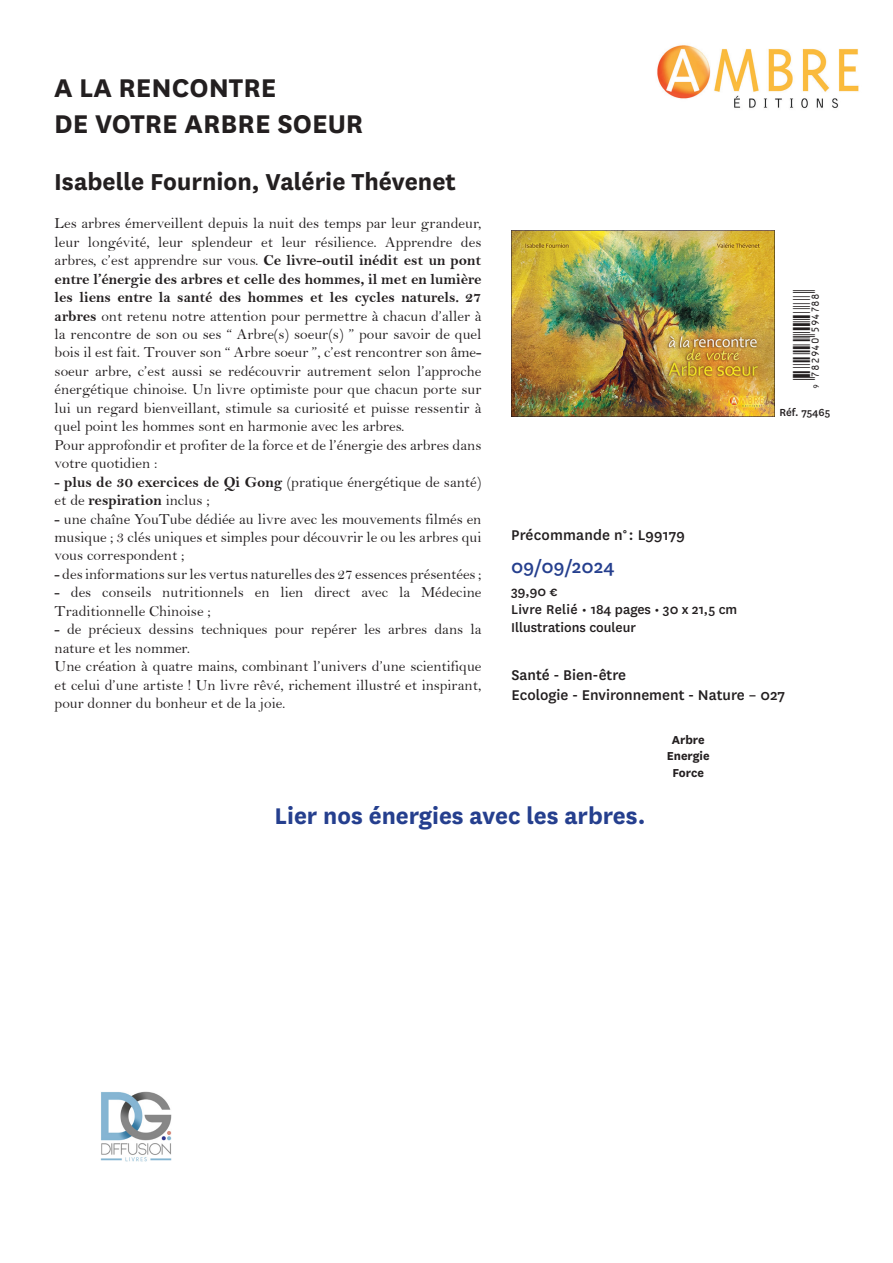
<style>
.page{position:relative;width:893px;height:1263px;background:#fff}
.page>*{position:absolute;margin:0;border:0;box-sizing:border-box;transform-origin:0 0}
.t1{font:700 30px "National";color:#231f20}
.t2{font:700 27px "National";color:#231f20}
.Accroche{font:700 26.55px "National";color:#253f8e}
.t3{font:500 21px "National";color:#253f8e}
.t4{font:19.5px "ID Automation UPCEANXS";color:#231f20}
.Titre_collection{font:500 16.5px "National";color:#231f20}
.t5{font:15.3px/18.5px "Bell";color:#231f20}
.t6{font:500 15px "National";color:#231f20}
.t7{font:700 13.5px "National";color:#231f20}
.t8{font:500 12px "National";color:#231f20}
.s1{font-family:"Bell MT Bold"}
</style>
<div class="page">
<img style="left:511px;top:230px;width:263px;height:187px">
<img style="left:657px;top:45px;width:202px;height:64px">
<img style="left:100px;top:1091px;width:71px;height:70px">
<p class="t1" style="left:54px;top:66px;width:224px">A LA RENCONTRE</p>
<p class="t1" style="left:54px;top:102px;width:311px">DE VOTRE ARBRE SOEUR</p>
<p class="t2" style="left:54px;top:162px;width:403px">Isabelle Fournion, Valérie Thévenet</p>
<p class="t5" style="left:55px;top:214px;width:428px;text-align:justify">Les arbres émerveillent depuis la nuit des temps par leur grandeur, leur longévité, leur splendeur et leur résilience. Apprendre des arbres, c’est apprendre sur vous. <span class="s1">Ce livre-outil inédit est un pont entre l’énergie des arbres et celle des hommes, il met en lumière les liens entre la santé des hommes et les cycles naturels. 27 arbres</span> ont retenu notre attention pour permettre à chacun d’aller à la rencontre de son ou ses “ Arbre(s) soeur(s) ” pour savoir de quel bois il est fait. Trouver son “ Arbre soeur ”, c’est rencontrer son âme&shy;soeur arbre, c’est aussi se redécouvrir autrement selon l’approche énergétique chinoise. Un livre optimiste pour que chacun porte sur lui un regard bienveillant, stimule sa curiosité et puisse ressentir à quel point les hommes sont en harmonie avec les arbres.</p>
<p class="t5" style="left:55px;top:436px;width:428px">Pour approfondir et profiter de la force et de l’énergie des arbres dans votre quotidien :</p>
<p class="t5" style="left:55px;top:472px;width:428px">- <span class="s1">plus de 30 exercices de Qi Gong</span> (pratique énergétique de santé) et de <span class="s1">respiration</span> inclus ;</p>
<p class="t5" style="left:55px;top:509px;width:428px;text-align:justify">- une chaîne YouTube dédiée au livre avec les mouvements filmés en musique ; 3 clés uniques et simples pour découvrir le ou les arbres qui vous correspondent ;</p>
<p class="t5" style="left:55px;top:565px;width:428px">- des informations sur les vertus naturelles des 27 essences présentées ;</p>
<p class="t5" style="left:55px;top:583px;width:428px">- des conseils nutritionnels en lien direct avec la Médecine<br>Traditionnelle Chinoise ;</p>
<p class="t5" style="left:55px;top:620px;width:428px">- de précieux dessins techniques pour repérer les arbres dans la nature et les nommer.</p>
<p class="t5" style="left:55px;top:657px;width:428px;text-align:justify">Une création à quatre mains, combinant l’univers d’une scientifique et celui d’une artiste ! Un livre rêvé, richement illustré et inspirant, pour donner du bonheur et de la joie.</p>
<p class="t4" style="left:789px;top:393px;width:105px;rotate:-90deg">y(7IC9E0*PTORSS(</p>
<p class="t8" style="left:779px;top:404px;width:53px">Réf. 75465</p>
<p class="Titre_collection" style="left:511px;top:524px;width:176px">Précommande n° : L99179</p>
<p class="t3" style="left:511px;top:552px;width:105px">09/09/2024</p>
<p class="t6" style="left:511px;top:581px;width:48px">39,90 €</p>
<p class="t6" style="left:511px;top:599px;width:228px">Livre Relié • 184 pages • 30 x 21,5 cm</p>
<p class="t6" style="left:511px;top:617px;width:126px">Illustrations couleur</p>
<p class="Titre_collection" style="left:511px;top:664px;width:116px">Santé - Bien-être</p>
<p class="Titre_collection" style="left:511px;top:683px;width:275px">Ecologie - Environnement - Nature – 027</p>
<p class="t7" style="left:672px;top:730px;width:34px">Arbre</p>
<p class="t7" style="left:667px;top:747px;width:44px">Energie</p>
<p class="t7" style="left:672px;top:763px;width:33px">Force</p>
<p class="Accroche" style="left:275px;top:797px;width:372px">Lier nos énergies avec les arbres.</p>
</div>
